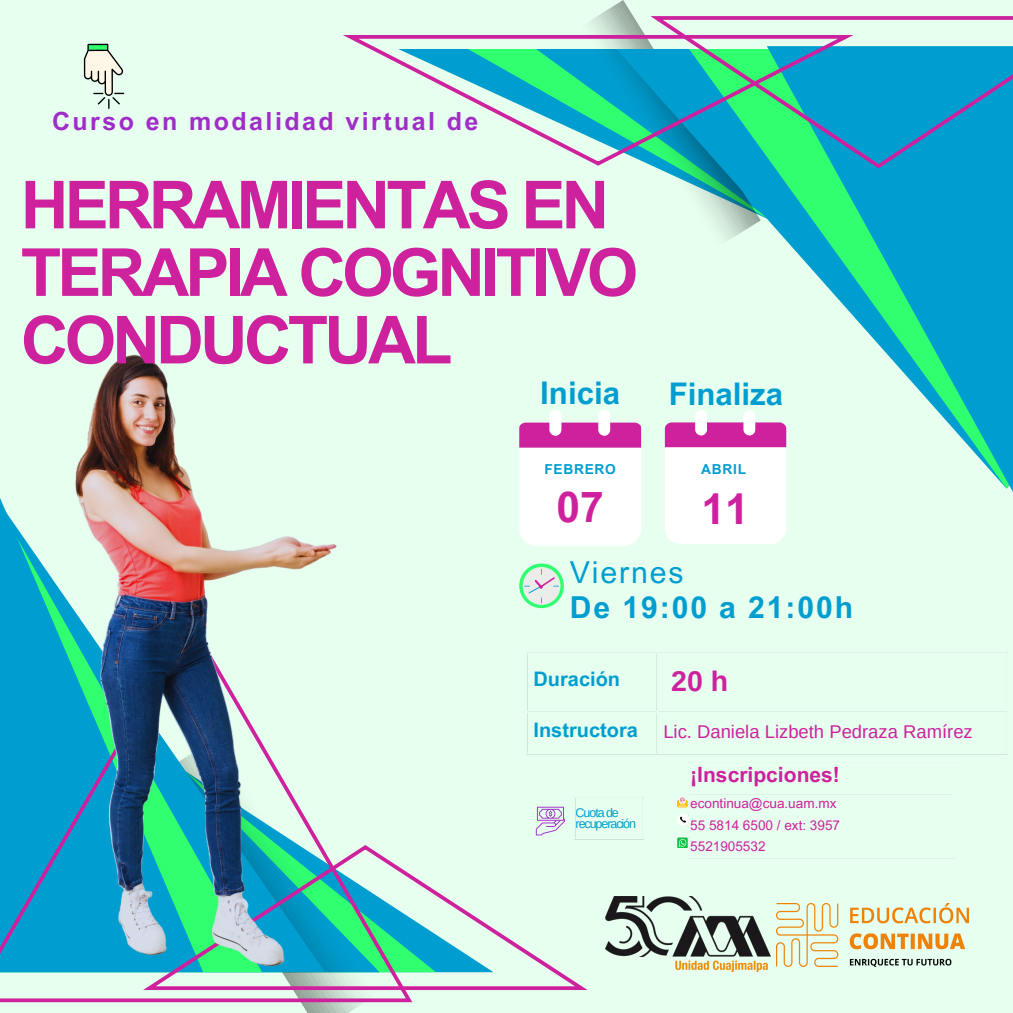
<style>
.page{position:relative;width:1013px;height:1013px;background:#fff}
.page>*{position:absolute;margin:0;border:0;box-sizing:border-box;transform-origin:0 0}
.t1{font:700 66.25px/67.5px "Arial MT Pro";letter-spacing:-.06em;color:#cd219d}
.t2{font:700 42.62px "Arial MT Pro";color:#cd219d}
.t3{font:700 31.25px "Arial MT Pro";color:#009ed0}
.t4{font:700 30.25px/34.2px "Arial MT Pro";letter-spacing:.06em;color:#009ed0}
.t5{font:700 28.38px "Arimo";color:#cd219d}
.t6{font:700 25px "Arial MT Pro";letter-spacing:.095em;color:#a02dc8}
.t7{font:700 21px "Arial MT Pro";color:#cd219d}
.t8{font:700 20px "Arial MT Pro";color:#009ed0}
.t9{font:18.38px "Arimo";color:#cd219d}
.t10{font:700 13.75px "Arial MT Pro";letter-spacing:.05em;color:#009ed0}
.t11{font:13.5px "Arial MT Pro";color:#cd219d}
.t12{font:12.5px "Arimo";letter-spacing:-.085em;color:#009ed0}
.s1{font-weight:400}
</style>
<div class="page">
<div style="left:0;top:0;width:1012px;height:1012px;background:#e7ffef"></div>
<img style="left:590px;top:0;width:55px;height:166px">
<div style="left:616px;top:49px;width:396px;height:439px;background:#e7ffef"></div>
<svg style="left:689px;top:168px;width:77px;height:73px"></svg>
<svg style="left:766px;top:168px;width:246px;height:322px"></svg>
<svg style="left:343px;top:35px;width:307px;height:130px"></svg>
<svg style="left:650px;top:16px;width:362px;height:152px"></svg>
<img style="left:605px;top:896px;width:166px;height:75px">
<img style="left:777px;top:903px;width:191px;height:63px">
<img style="left:158px;top:1002px;width:225px;height:10px">
<svg style="left:0;top:619px;width:412px;height:383px"></svg>
<svg style="left:519px;top:563px;width:45px;height:45px"></svg>
<svg style="left:522px;top:567px;width:38px;height:38px"></svg>
<svg style="left:519px;top:410px;width:122px;height:136px"></svg>
<svg style="left:664px;top:410px;width:122px;height:134px"></svg>
<svg style="left:143px;top:911px;width:444px;height:79px"></svg>
<svg style="left:677px;top:837px;width:10px;height:10px"></svg>
<svg style="left:677px;top:797px;width:10px;height:10px"></svg>
<svg style="left:677px;top:814px;width:11px;height:11px"></svg>
<svg style="left:83px;top:43px;width:42px;height:66px"></svg>
<svg style="left:536px;top:806px;width:29px;height:29px"></svg>
<img style="left:9px;top:354px;width:458px;height:635px">
<p class="t6" style="left:52px;top:112px;width:428px">Curso en modalidad virtual de</p>
<h1 class="t1" style="left:21px;top:180px;width:619px">HERRAMIENTAS EN<br>TERAPIA COGNITIVO<br>CONDUCTUAL</h1>
<p class="t3" style="left:540px;top:381px;width:81px">Inicia</p>
<p class="t3" style="left:668px;top:382px;width:116px">Finaliza</p>
<p class="t10" style="left:544px;top:464px;width:73px">FEBRERO</p>
<p class="t10" style="left:701px;top:463px;width:46px">ABRIL</p>
<h2 class="t2" style="left:556px;top:491px;width:49px">07</h2>
<h4 class="t2" style="left:701px;top:493px;width:49px">11</h4>
<h2 class="t4" style="left:570px;top:559px;width:285px"><span class="s1">Viernes<br></span>De 19:00 a 21:00h</h2>
<p class="t8" style="left:533px;top:671px;width:88px">Duración</p>
<p class="t5" style="left:671px;top:665px;width:58px">20 h</p>
<p class="t8" style="left:533px;top:722px;width:106px">Instructora</p>
<h3 class="t9" style="left:663px;top:721px;width:311px">Lic. Daniela Lizbeth Pedraza Ramírez</h3>
<p class="t12" style="left:575px;top:805px;width:45px">Cuota de</p>
<p class="t12" style="left:575px;top:816px;width:62px">recuperación</p>
<p class="t7" style="left:690px;top:766px;width:151px">¡Inscripciones!</p>
<p class="t11" style="left:690px;top:798px;width:148px">econtinua@cua.uam.mx</p>
<p class="t11" style="left:690px;top:819px;width:151px">55 5814 6500 / ext: 3957</p>
<p class="t11" style="left:690px;top:841px;width:77px">5521905532</p>
</div>
